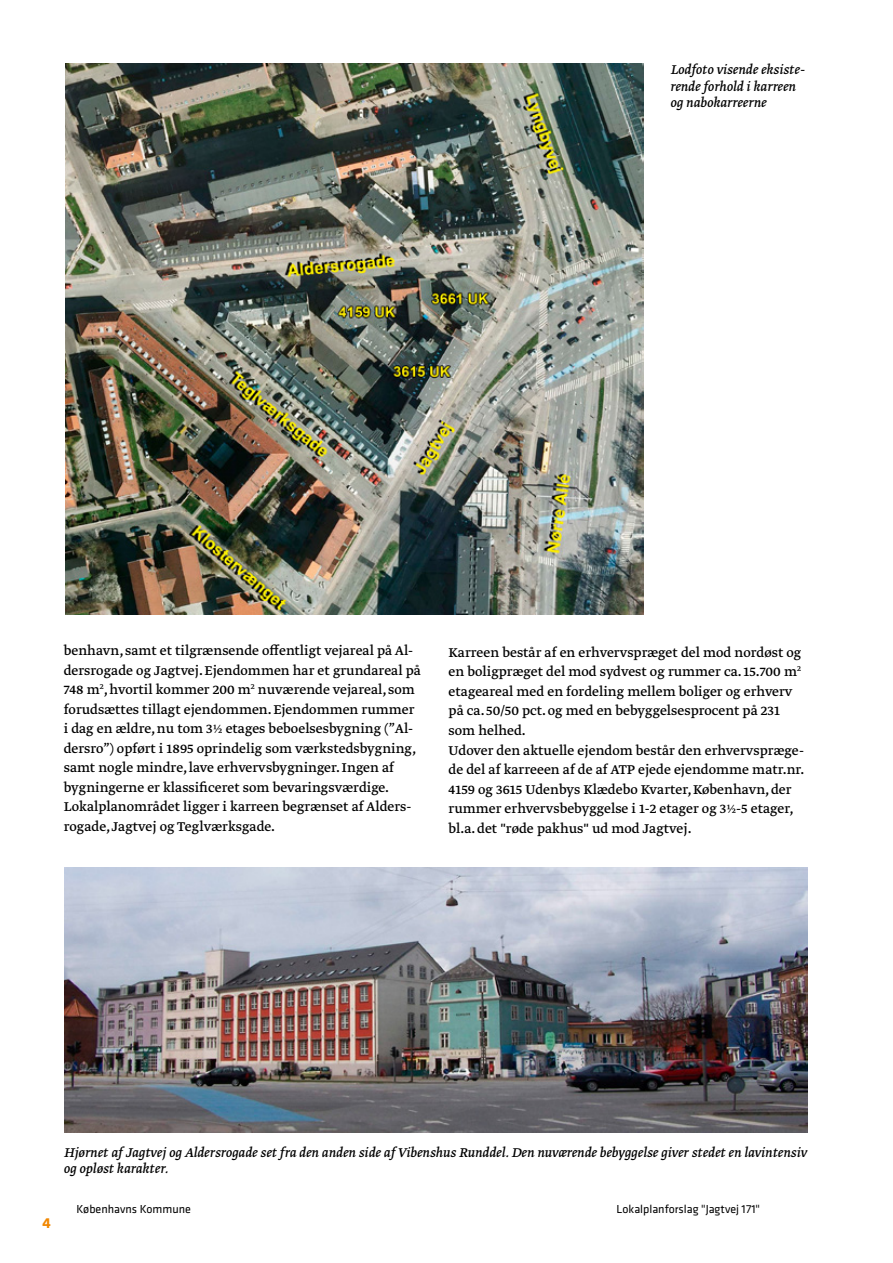
<style>
.page{position:relative;width:893px;height:1263px;background:#fff}
.page>*{position:absolute;margin:0;border:0;box-sizing:border-box;transform-origin:0 0}
.t1{font:15px/19.5px "Greta Text";color:#000}
.t2{font:italic 15px/16.5px "Greta Text";color:#000}
.t3{font:700 15px "Klavika";color:#f18700}
.t4{font:12px "Klavika";color:#000}
</style>
<div class="page">
<img style="left:64px;top:867px;width:743px;height:266px">
<img style="left:65px;top:64px;width:579px;height:550px">
<p class="t2" style="left:670px;top:62px;width:136px">Lodfoto visende eksiste&shy;rende forhold i karreen og nabokarreerne</p>
<p class="t1" style="left:64px;top:642px;width:359px">benhavn, samt et tilgrænsende offentligt vejareal på Al&shy;dersrogade og Jagtvej. Ejendommen har et grundareal på 748 m<sup>2</sup>, hvortil kommer 200 m<sup>2</sup> nuværende vejareal, som forudsættes tillagt ejendommen. Ejendommen rummer i dag en ældre, nu tom 3½ etages beboelsesbygning (”Al&shy;dersro”) opført i 1895 oprindelig som værkstedsbygning, samt nogle mindre, lave erhvervsbygninger. Ingen af bygningerne er klassificeret som bevaringsværdige.<br>Lokalplanområdet ligger i karreen begrænset af Alders&shy;rogade, Jagtvej og Teglværksgade.</p>
<p class="t1" style="left:449px;top:643px;width:357px">Karreen består af en erhvervspræget del mod nordøst og en boligpræget del mod sydvest og rummer ca. 15.700 m<sup>2 </sup>etageareal med en fordeling mellem boliger og erhverv på ca. 50/50 pct. og med en bebyggelsesprocent på 231 som helhed.<br>Udover den aktuelle ejendom består den erhvervspræge&shy;de del af karreeen af de af ATP ejede ejendomme matr.nr.<br>4159 og 3615 Udenbys Klædebo Kvarter, København, der rummer erhvervsbebyggelse i 1-2 etager og 3½-5 etager, bl.a. det "røde pakhus" ud mod Jagtvej.</p>
<p class="t3" style="left:43px;top:1217px;width:10px">4</p>
<p class="t2" style="left:64px;top:1145px;width:745px">Hjørnet af Jagtvej og Aldersrogade set fra den anden side af Vibenshus Runddel. Den nuværende bebyggelse giver stedet en lavintensiv og opløst karakter.</p>
<p class="t4" style="left:77px;top:1204px;width:116px">Københavns Kommune</p>
<p class="t4" style="left:617px;top:1204px;width:145px">Lokalplanforslag "Jagtvej 171"</p>
</div>
